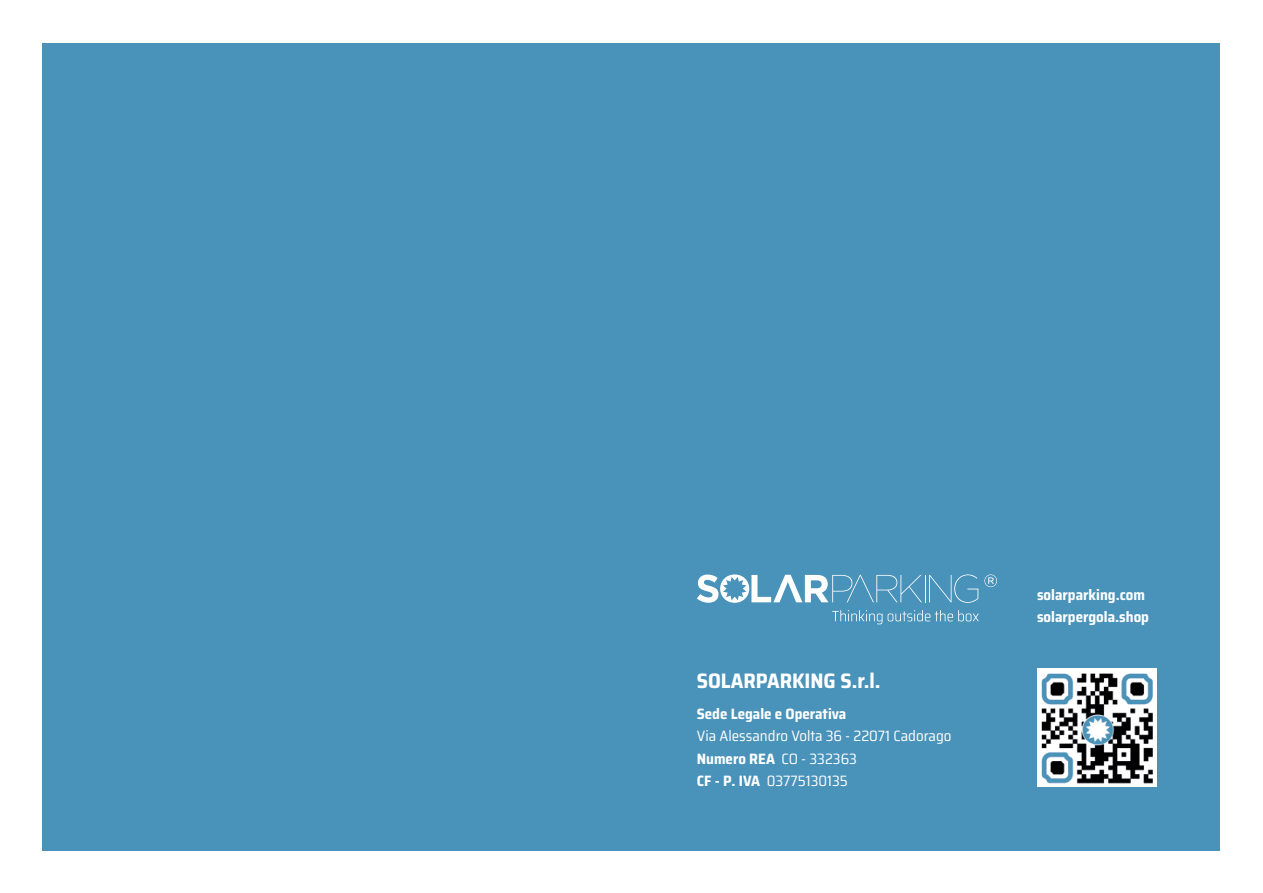
<style>
.page{position:relative;width:1263px;height:893px;background:#fff}
.page>*{position:absolute;margin:0;border:0;box-sizing:border-box;transform-origin:0 0}
.t1{font:700 semi-condensed 21px "Saira";color:#fff}
.t2{font:semi-condensed 15px/22.5px "Saira";color:#fff}
.t3{font:700 semi-condensed 15px/22.5px "Saira";color:#fff}
.s1{font-weight:700}
</style>
<div class="page">
<div style="left:43px;top:43px;width:1177px;height:807px;background:#4992b9"></div>
<svg style="left:984px;top:574px;width:13px;height:13px"></svg>
<svg style="left:697px;top:574px;width:281px;height:29px"></svg>
<svg style="left:832px;top:610px;width:147px;height:14px"></svg>
<div style="left:1037px;top:669px;width:120px;height:118px;background:#fff"></div>
<img style="left:1041px;top:673px;width:112px;height:111px">
<h1 class="t1" style="left:697px;top:665px;width:185px">SOLARPARKING S.r.l.</h1>
<p class="t3" style="left:697px;top:702px;width:151px">Sede Legale e Operativa</p>
<p class="t2" style="left:697px;top:725px;width:256px">Via Alessandro Volta 36 - 22071 Cadorago<br><span class="s1">Numero REA</span> CO - 332363<br><span class="s1">CF - P. IVA</span> 03775130135</p>
<p class="t3" style="left:1037px;top:583px;width:114px">solarparking.com solarpergola.shop</p>
</div>
